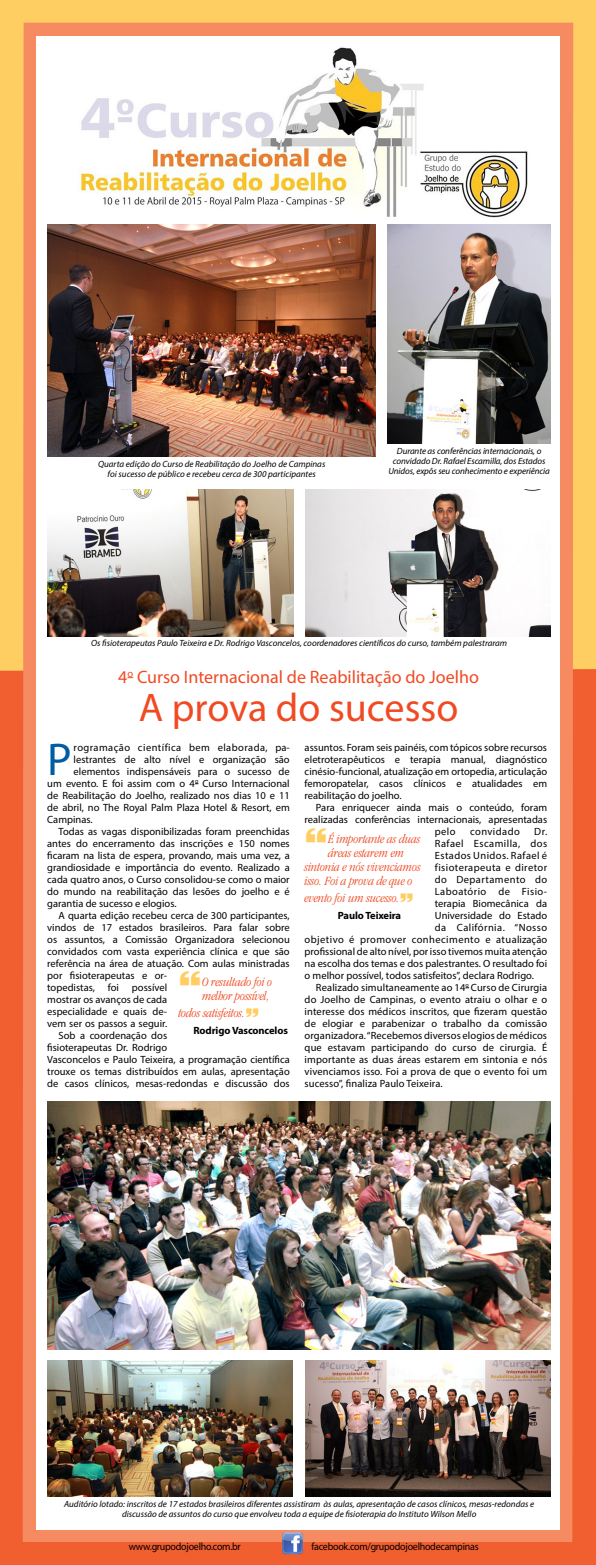
<style>
.page{position:relative;width:596px;height:1565px;background:#fff}
.page>*{position:absolute;margin:0;border:0;box-sizing:border-box;transform-origin:0 0}
.t1{font:46.1px "Myriad Pro";color:#005da3}
.t2{font:40.6px "Giza Five Five";color:#ffce63}
.t3{font:40px "Myriad Pro";color:#f04a23}
.t4{font:18px "Myriad Pro";color:#f04a23}
.t5{font:italic 300 condensed 13px/14px "Garamond";letter-spacing:-.01em;color:#f04a23}
.t6{font:10.5px/12px "Myriad Pro";color:#000;text-align:justify}
.t7{font:10.5px "Myriad Pro";letter-spacing:.04em;color:#000}
.t8{font:10.5px "Myriad Pro";letter-spacing:-.025em;color:#000;scale:.95 1}
.t9{font:700 10.5px "Myriad Pro";letter-spacing:-.01em;color:#000}
.t10{font:italic 9px/10px "Myriad Pro";color:#000;text-align:center}
.s1{font-family:"Giza Five Five";font-weight:400;font-style:normal;font-stretch:normal;font-size:25px;color:#ffce63}
</style>
<div class="page">
<div style="left:0;top:0;width:595px;height:669px;background:#ffce63"></div>
<div style="left:0;top:669px;width:595px;height:896px;background:#f15f31"></div>
<div style="left:23px;top:23px;width:550px;height:1519px;background:#f68a60"></div>
<div style="left:36px;top:36px;width:523px;height:1493px;background:#fff"></div>
<img style="left:71px;top:47px;width:461px;height:178px">
<img style="left:281px;top:1531px;width:23px;height:23px">
<img style="left:48px;top:1361px;width:245px;height:135px">
<img style="left:48px;top:1101px;width:502px;height:248px">
<img style="left:48px;top:225px;width:327px;height:231px">
<img style="left:387px;top:225px;width:163px;height:218px">
<img style="left:48px;top:490px;width:245px;height:146px">
<img style="left:305px;top:490px;width:245px;height:146px">
<img style="left:305px;top:1361px;width:245px;height:135px">
<p class="t10" style="left:98px;top:459px;width:228px">Quarta edição do Curso de Reabilitação do Joelho de Campinas foi sucesso de público e recebeu cerca de 300 participantes</p>
<p class="t10" style="left:388px;top:446px;width:163px">Durante as conferências internacionais, o convidado Dr. Rafael Escamilla, dos Estados<br>Unidos, expôs seu conhecimento e experiência</p>
<p class="t10" style="left:91px;top:638px;width:417px">Os fisioterapeutas Paulo Teixeira e Dr. Rodrigo Vasconcelos, coordenadores científicos do curso, também palestraram</p>
<h3 class="t4" style="left:118px;top:665px;width:362px">4<sup>o</sup> Curso Internacional de Reabilitação do Joelho</h3>
<h3 class="t3" style="left:139px;top:682px;width:321px">A prova do sucesso</h3>
<h1 class="t1" style="left:47px;top:731px;width:26px">P</h1>
<p class="t7" style="left:74px;top:740px;width:217px">rogramação científica bem elaborada, pa-</p>
<p class="t6" style="left:74px;top:753px;width:217px">lestrantes de alto nível e organização são</p>
<p class="t6" style="left:74px;top:765px;width:217px">elementos indispensáveis para o sucesso de</p>
<p class="t6" style="left:47px;top:777px;width:244px">um evento. E foi assim com o 4<sup>o</sup> Curso Internacional</p>
<p class="t6" style="left:47px;top:789px;width:244px">de Reabilitação do Joelho, realizado nos dias 10 e 11</p>
<p class="t6" style="left:47px;top:801px;width:244px">de abril, no The Royal Palm Plaza Hotel &amp; Resort, em</p>
<p class="t6" style="left:47px;top:813px;width:47px">Campinas.</p>
<p class="t6" style="left:59px;top:825px;width:232px">Todas as vagas disponibilizadas foram preenchidas</p>
<p class="t6" style="left:47px;top:837px;width:244px">antes do encerramento das inscrições e 150 nomes</p>
<p class="t6" style="left:47px;top:849px;width:244px">ficaram na lista de espera, provando, mais uma vez, a</p>
<p class="t6" style="left:47px;top:861px;width:244px">grandiosidade e importância do evento. Realizado a</p>
<p class="t6" style="left:47px;top:873px;width:244px">cada quatro anos, o Curso consolidou-se como o maior</p>
<p class="t6" style="left:47px;top:885px;width:244px">do mundo na reabilitação das lesões do joelho e é</p>
<p class="t6" style="left:47px;top:897px;width:131px">garantia de sucesso e elogios.</p>
<p class="t6" style="left:59px;top:909px;width:232px">A quarta edição recebeu cerca de 300 participantes,</p>
<p class="t6" style="left:47px;top:921px;width:244px">vindos de 17 estados brasileiros. Para falar sobre</p>
<p class="t6" style="left:47px;top:933px;width:244px">os assuntos, a Comissão Organizadora selecionou</p>
<p class="t6" style="left:47px;top:945px;width:244px">convidados com vasta experiência clínica e que são</p>
<p class="t6" style="left:47px;top:957px;width:244px">referência na área de atuação. Com aulas ministradas</p>
<p class="t6" style="left:47px;top:969px;width:121px">por fisioterapeutas e or-</p>
<p class="t6" style="left:47px;top:981px;width:121px">topedistas, foi possível</p>
<p class="t6" style="left:47px;top:993px;width:121px">mostrar os avanços de cada</p>
<p class="t6" style="left:47px;top:1005px;width:121px">especialidade e quais de-</p>
<p class="t6" style="left:47px;top:1017px;width:121px">vem ser os passos a seguir.</p>
<p class="t6" style="left:59px;top:1029px;width:110px">Sob a coordenação dos</p>
<p class="t6" style="left:47px;top:1041px;width:121px">fisioterapeutas Dr. Rodrigo</p>
<p class="t6" style="left:47px;top:1053px;width:244px">Vasconcelos e Paulo Teixeira, a programação científica</p>
<p class="t6" style="left:47px;top:1065px;width:244px">trouxe os temas distribuídos em aulas, apresentação</p>
<p class="t6" style="left:47px;top:1077px;width:244px">de casos clínicos, mesas-redondas e discussão dos</p>
<h2 class="t2" style="left:178px;top:961px;width:25px">“</h2>
<p class="t5" style="left:202px;top:975px;width:72px">O resultado foi o melhor possível,</p>
<p class="t5" style="left:178px;top:1006px;width:82px">todos satisfeitos.<span class="s1">”</span></p>
<p class="t9" style="left:193px;top:1024px;width:96px">Rodrigo Vasconcelos</p>
<p class="t6" style="left:304px;top:741px;width:244px">assuntos. Foram seis painéis, com tópicos sobre recursos eletroterapêuticos e terapia manual, diagnóstico cinésio-funcional, atualização em ortopedia, articulação femoropatelar, casos clínicos e atualidades em reabilitação do joelho.</p>
<p class="t6" style="left:316px;top:801px;width:232px">Para enriquecer ainda mais o conteúdo, foram</p>
<p class="t6" style="left:304px;top:813px;width:244px">realizadas conferências internacionais, apresentadas</p>
<p class="t6" style="left:434px;top:825px;width:22px">pelo</p>
<p class="t7" style="left:470px;top:824px;width:51px">convidado</p>
<p class="t6" style="left:534px;top:825px;width:14px">Dr.</p>
<p class="t7" style="left:434px;top:836px;width:114px">Rafael Escamilla, dos</p>
<p class="t7" style="left:434px;top:848px;width:114px">Estados Unidos. Rafael é</p>
<p class="t7" style="left:434px;top:860px;width:114px">fisioterapeuta e diretor</p>
<p class="t7" style="left:434px;top:872px;width:114px">do Departamento do</p>
<p class="t7" style="left:434px;top:884px;width:114px">Laboatório de Fisio-</p>
<p class="t6" style="left:434px;top:897px;width:114px">terapia Biomecânica da</p>
<p class="t6" style="left:434px;top:909px;width:114px">Universidade do Estado</p>
<p class="t7" style="left:434px;top:920px;width:114px">da Califórnia. “Nosso</p>
<p class="t7" style="left:304px;top:932px;width:244px">objetivo é promover conhecimento e atualização</p>
<p class="t6" style="left:304px;top:945px;width:244px">profissional de alto nível, por isso tivemos muita atenção</p>
<p class="t6" style="left:304px;top:957px;width:244px">na escolha dos temas e dos palestrantes. O resultado foi</p>
<p class="t6" style="left:304px;top:969px;width:231px">o melhor possível, todos satisfeitos”, declara Rodrigo.</p>
<p class="t6" style="left:316px;top:981px;width:232px">Realizado simultaneamente ao 14<sup>o</sup> Curso de Cirurgia</p>
<p class="t6" style="left:304px;top:993px;width:244px">do Joelho de Campinas, o evento atraiu o olhar e o</p>
<p class="t6" style="left:304px;top:1005px;width:244px">interesse dos médicos inscritos, que fizeram questão</p>
<p class="t6" style="left:304px;top:1017px;width:244px">de elogiar e parabenizar o trabalho da comissão</p>
<p class="t6" style="left:304px;top:1029px;width:244px">organizadora. “Recebemos diversos elogios de médicos</p>
<p class="t6" style="left:304px;top:1041px;width:244px">que estavam participando do curso de cirurgia. É</p>
<p class="t6" style="left:304px;top:1053px;width:244px">importante as duas áreas estarem em sintonia e nós</p>
<p class="t6" style="left:304px;top:1065px;width:244px">vivenciamos isso. Foi a prova de que o evento foi um</p>
<p class="t6" style="left:304px;top:1077px;width:139px">sucesso”, finaliza Paulo Teixeira.</p>
<h2 class="t2" style="left:304px;top:818px;width:25px">“</h2>
<p class="t5" style="left:328px;top:832px;width:94px">É importante as duas</p>
<p class="t5" style="left:328px;top:846px;width:77px">áreas estarem em</p>
<p class="t5" style="left:304px;top:860px;width:117px">sintonia e nós vivenciamos</p>
<p class="t5" style="left:304px;top:874px;width:109px">isso. Foi a prova de que o</p>
<p class="t5" style="left:304px;top:891px;width:111px">evento foi um sucesso.<span class="s1">”</span></p>
<p class="t9" style="left:337px;top:909px;width:65px">Paulo Teixeira</p>
<p class="t10" style="left:64px;top:1499px;width:471px">Auditório lotado: inscritos de 17 estados brasileiros diferentes assistiram às aulas, apresentação de casos clínicos, mesas-redondas e discussão de assuntos do curso que envolveu toda a equipe de fisioterapia do Instituto Wilson Mello</p>
<p class="t8" style="left:129px;top:1540px;width:119px">www.grupodojoelho.com.br</p>
<p class="t8" style="left:311px;top:1540px;width:177px">facebook.com/grupodojoelhodecampinas</p>
</div>
